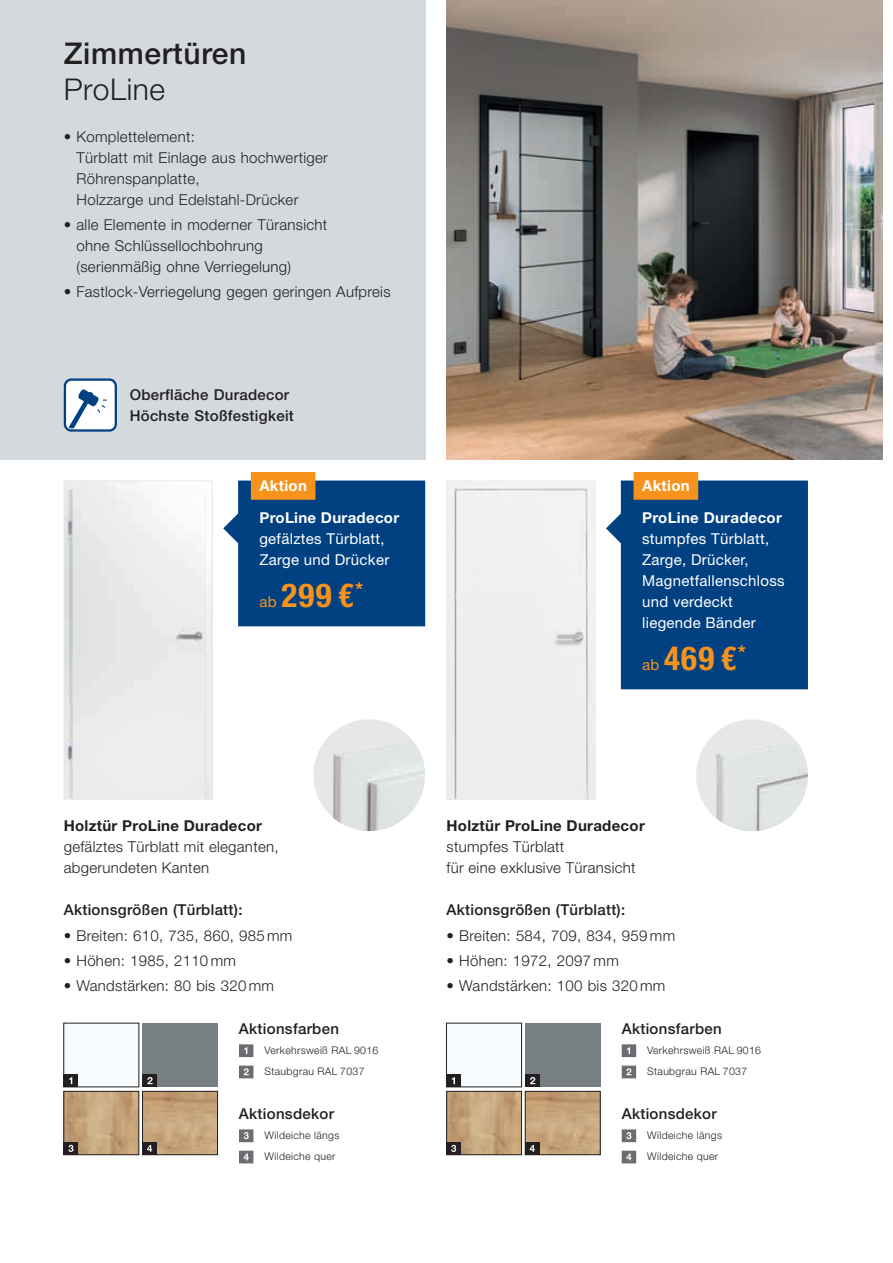
<style>
.page{position:relative;width:893px;height:1263px;background:#fff}
.page>*{position:absolute;margin:0;border:0;box-sizing:border-box;transform-origin:0 0}
.t1{font:700 condensed 33px "Hoermann Helvetica Neue";letter-spacing:.04em;color:#f7931d}
.t2{font:500 30px "Hoermann Helvetica Neue";letter-spacing:.02em;color:#231f20}
.t3{font:300 30px "Hoermann Helvetica Neue";letter-spacing:.02em;color:#231f20}
.t4{font:300 15px/21px "Hoermann Helvetica Neue";letter-spacing:.02em;color:#231f20}
.t5{font:500 15px/21px "Hoermann Helvetica Neue";letter-spacing:.02em;color:#231f20}
.t6{font:15px/21px "Hoermann Helvetica Neue Rm";letter-spacing:.02em;color:#fff}
.t7{font:700 15px "Hoermann Helvetica Neue";letter-spacing:.02em;color:#231f20}
.t8{font:700 15px "Hoermann Helvetica Neue";letter-spacing:.02em;color:#fff}
.t9{font:300 10.5px/21.3px "Hoermann Helvetica Neue";letter-spacing:.03em;color:#231f20}
.s1{font-family:"Hoermann Helvetica Neue Rm";font-weight:400;font-stretch:normal;font-size:15px}
</style>
<div class="page">
<div style="left:0;top:0;width:425px;height:459px;background:#d3d9dd"></div>
<img style="left:446px;top:0;width:436px;height:459px">
<img style="left:448px;top:1093px;width:72px;height:60px">
<div style="left:446px;top:1091px;width:76px;height:64px;border:1px solid #231f20"></div>
<img style="left:66px;top:1093px;width:71px;height:60px">
<div style="left:64px;top:1091px;width:75px;height:64px;border:1px solid #231f20"></div>
<img style="left:144px;top:1093px;width:72px;height:60px">
<div style="left:142px;top:1091px;width:76px;height:64px;border:1px solid #231f20"></div>
<img style="left:527px;top:1093px;width:71px;height:60px">
<div style="left:525px;top:1091px;width:75px;height:64px;border:1px solid #231f20"></div>
<div style="left:143px;top:1023px;width:75px;height:64px;background:#777f82"></div>
<div style="left:525px;top:1023px;width:75px;height:64px;background:#777f82"></div>
<div style="left:64px;top:1023px;width:75px;height:64px;background:#f6fbfe"></div>
<div style="left:446px;top:1023px;width:76px;height:64px;background:#f6fbfe"></div>
<div style="left:446px;top:1023px;width:76px;height:64px;border:1px solid #231f20"></div>
<img style="left:66px;top:482px;width:145px;height:315px">
<div style="left:64px;top:480px;width:149px;height:319px;border:1px solid #e6e7e9"></div>
<img style="left:313px;top:719px;width:112px;height:112px;border-radius:56px">
<img style="left:696px;top:719px;width:112px;height:112px;border-radius:56px">
<div style="left:446px;top:480px;width:149px;height:319px;background:#efefef"></div>
<div style="left:65px;top:380px;width:51px;height:50px;background:#fff;border-radius:6px"></div>
<div style="left:64px;top:378px;width:53px;height:54px;border:2px solid #014081;border-radius:6px"></div>
<svg style="left:67px;top:389px;width:40px;height:39px"></svg>
<div style="left:64px;top:1074px;width:14px;height:13px;background:#231f20"></div>
<svg style="left:69px;top:1077px;width:3px;height:7px"></svg>
<div style="left:446px;top:1074px;width:15px;height:13px;background:#231f20"></div>
<svg style="left:452px;top:1077px;width:3px;height:7px"></svg>
<div style="left:143px;top:1074px;width:14px;height:13px;background:#231f20"></div>
<svg style="left:147px;top:1077px;width:6px;height:7px"></svg>
<div style="left:525px;top:1074px;width:15px;height:13px;background:#231f20"></div>
<svg style="left:530px;top:1077px;width:5px;height:7px"></svg>
<div style="left:64px;top:1142px;width:14px;height:13px;background:#231f20"></div>
<svg style="left:68px;top:1145px;width:6px;height:7px"></svg>
<div style="left:446px;top:1142px;width:15px;height:13px;background:#231f20"></div>
<svg style="left:451px;top:1145px;width:5px;height:7px"></svg>
<svg style="left:239px;top:1044px;width:14px;height:13px"></svg>
<svg style="left:239px;top:1065px;width:14px;height:13px"></svg>
<svg style="left:239px;top:1129px;width:14px;height:13px"></svg>
<svg style="left:239px;top:1151px;width:14px;height:12px"></svg>
<svg style="left:622px;top:1044px;width:14px;height:13px"></svg>
<svg style="left:622px;top:1065px;width:14px;height:13px"></svg>
<svg style="left:622px;top:1129px;width:14px;height:13px"></svg>
<svg style="left:622px;top:1151px;width:14px;height:12px"></svg>
<div style="left:142px;top:1142px;width:15px;height:13px;background:#231f20"></div>
<svg style="left:147px;top:1145px;width:5px;height:7px"></svg>
<div style="left:525px;top:1142px;width:14px;height:13px;background:#231f20"></div>
<svg style="left:530px;top:1145px;width:5px;height:7px"></svg>
<svg style="left:606px;top:472px;width:202px;height:217px;background:#235589"></svg>
<svg style="left:223px;top:472px;width:202px;height:154px;background:#285787"></svg>
<h2 class="t2" style="left:64px;top:32px;width:184px">Zimmertüren</h2>
<h2 class="t3" style="left:64px;top:68px;width:103px">ProLine</h2>
<p class="t4" style="left:77px;top:125px;width:253px;text-indent:-13px">• Komplettelement:<br>Türblatt mit Einlage aus hochwertiger<br>Röhrenspanplatte,<br>Holzzarge und Edelstahl-Drücker</p>
<p class="t4" style="left:77px;top:213px;width:252px;text-indent:-13px">• alle Elemente in moderner Türansicht ohne Schlüssellochbohrung (serienmäßig ohne Verriegelung)</p>
<p class="t4" style="left:64px;top:281px;width:328px">• Fastlock-Verriegelung gegen geringen Aufpreis</p>
<p class="t5" style="left:130px;top:383px;width:166px">Oberfläche Duradecor<br>Höchste Stoßfestigkeit</p>
<p class="t8" style="left:259px;top:475px;width:49px">Aktion</p>
<p class="t8" style="left:259px;top:507px;width:141px">ProLine Duradecor</p>
<p class="t6" style="left:259px;top:527px;width:131px">gefälztes Türblatt,<br>Zarge und Drücker</p>
<h1 class="t1" style="left:259px;top:573px;width:105px"><span class="s1">ab</span> 299 €<sup>*</sup></h1>
<p class="t8" style="left:642px;top:475px;width:49px">Aktion</p>
<p class="t8" style="left:642px;top:507px;width:141px">ProLine Duradecor</p>
<p class="t6" style="left:642px;top:527px;width:144px">stumpfes Türblatt,<br>Zarge, Drücker,<br>Magnetfallenschloss und verdeckt liegende Bänder</p>
<h1 class="t1" style="left:642px;top:636px;width:105px"><span class="s1">ab</span> 469 €<sup>*</sup></h1>
<p class="t7" style="left:64px;top:815px;width:200px">Holztür ProLine Duradecor</p>
<p class="t4" style="left:64px;top:835px;width:216px">gefälztes Türblatt mit eleganten, abgerundeten Kanten</p>
<p class="t5" style="left:64px;top:898px;width:180px">Aktionsgrößen (Türblatt):</p>
<p class="t4" style="left:64px;top:924px;width:230px">• Breiten: 610, 735, 860, 985 mm</p>
<p class="t4" style="left:64px;top:949px;width:174px">• Höhen: 1985, 2110 mm</p>
<p class="t4" style="left:64px;top:974px;width:212px">• Wandstärken: 80 bis 320 mm</p>
<p class="t5" style="left:239px;top:1017px;width:102px">Aktionsfarben</p>
<p class="t9" style="left:264px;top:1039px;width:115px">Verkehrsweiß RAL 9016<br>Staubgrau RAL 7037</p>
<p class="t5" style="left:239px;top:1102px;width:96px">Aktionsdekor</p>
<p class="t9" style="left:264px;top:1124px;width:76px">Wildeiche längs<br>Wildeiche quer</p>
<p class="t7" style="left:446px;top:815px;width:200px">Holztür ProLine Duradecor</p>
<p class="t4" style="left:446px;top:835px;width:191px">stumpfes Türblatt<br>für eine exklusive Türansicht</p>
<p class="t5" style="left:446px;top:898px;width:180px">Aktionsgrößen (Türblatt):</p>
<p class="t4" style="left:446px;top:924px;width:230px">• Breiten: 584, 709, 834, 959 mm</p>
<p class="t4" style="left:446px;top:949px;width:174px">• Höhen: 1972, 2097 mm</p>
<p class="t4" style="left:446px;top:974px;width:220px">• Wandstärken: 100 bis 320 mm</p>
<p class="t5" style="left:622px;top:1017px;width:102px">Aktionsfarben</p>
<p class="t9" style="left:647px;top:1039px;width:115px">Verkehrsweiß RAL 9016<br>Staubgrau RAL 7037</p>
<p class="t5" style="left:622px;top:1102px;width:96px">Aktionsdekor</p>
<p class="t9" style="left:647px;top:1124px;width:76px">Wildeiche längs<br>Wildeiche quer</p>
</div>
